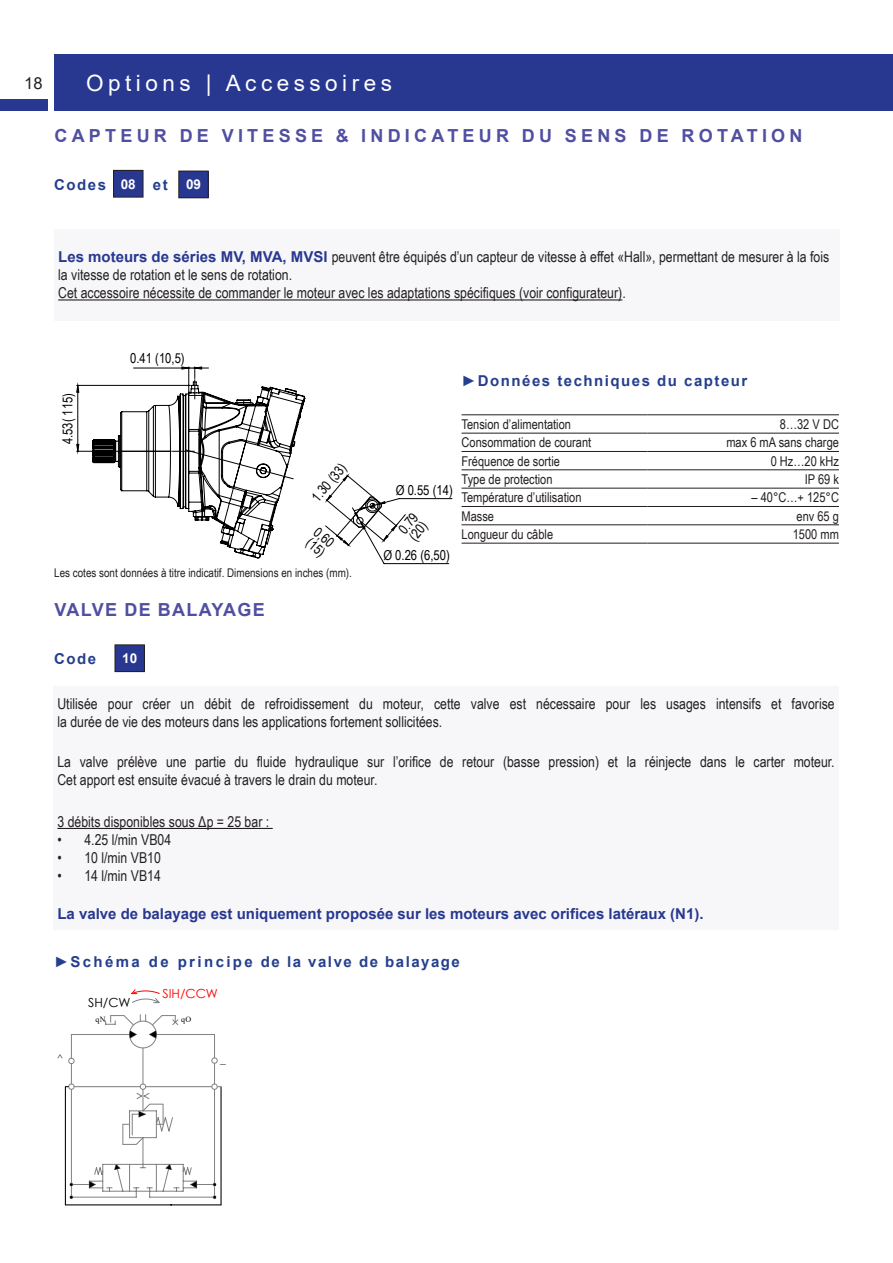
<style>
.page{position:relative;width:893px;height:1263px;background:#fff}
.page>*{position:absolute;margin:0;border:0;box-sizing:border-box;transform-origin:0 0}
.t1{font:22.5px "Arial";letter-spacing:.2em;color:#fff}
.t2{font:700 18px "Arial";letter-spacing:.235em;color:#504fa1}
.t3{font:700 18px "Arial";letter-spacing:.075em;color:#504fa1}
.t4{font:16.5px "Arial";color:#231f20}
.t5{font:15px/18px "Arial Narrow";color:#231f20}
.t6{font:700 15px "Arial";color:#283890}
.t7{font:700 15px "Arial";letter-spacing:.1em;color:#253f8e}
.t8{font:13.8px/12.6px "Arial Narrow";color:#000001}
.t9{font:13.5px "Arial Narrow";color:#231f20}
.t10{font:700 13.5px "Arial";color:#fff}
.t11{font:12.6px "Century Gothic";color:#f00}
.t12{font:12.6px "Century Gothic";color:#000}
.t13{font:12px "Arial Narrow";color:#231f20}
.t14{font:11.4px "Courier";color:#000}
.t15{font:8.1px "Courier";color:#000}
.s1{font-family:"Arial";font-weight:700;color:#283890}
</style>
<div class="page">
<div style="left:0;top:99px;width:47px;height:12px;background:#283890"></div>
<div style="left:54px;top:54px;width:839px;height:56px;background:#283890"></div>
<div style="left:54px;top:229px;width:785px;height:92px;background:#f7f7fa"></div>
<hr style="left:58px;top:299px;width:564px;height:1px;background:#231f20">
<hr style="left:462px;top:415px;width:186px;height:1px;background:#231f20">
<hr style="left:648px;top:415px;width:191px;height:1px;background:#231f20">
<hr style="left:462px;top:433px;width:186px;height:1px;background:#231f20">
<hr style="left:648px;top:433px;width:191px;height:1px;background:#231f20">
<hr style="left:462px;top:451px;width:186px;height:1px;background:#231f20">
<hr style="left:648px;top:451px;width:191px;height:1px;background:#231f20">
<hr style="left:462px;top:469px;width:186px;height:1px;background:#231f20">
<hr style="left:648px;top:469px;width:191px;height:1px;background:#231f20">
<hr style="left:462px;top:488px;width:186px;height:1px;background:#231f20">
<hr style="left:648px;top:488px;width:191px;height:1px;background:#231f20">
<hr style="left:462px;top:506px;width:186px;height:1px;background:#231f20">
<hr style="left:648px;top:506px;width:191px;height:1px;background:#231f20">
<hr style="left:462px;top:524px;width:186px;height:1px;background:#231f20">
<hr style="left:648px;top:524px;width:191px;height:1px;background:#231f20">
<hr style="left:462px;top:543px;width:186px;height:1px;background:#231f20">
<hr style="left:648px;top:543px;width:191px;height:1px;background:#231f20">
<div style="left:53px;top:687px;width:786px;height:243px;background:#f7f7fa"></div>
<hr style="left:57px;top:828px;width:216px;height:1px;background:#231f20">
<div style="left:114px;top:170px;width:29px;height:27px;background:#283890"></div>
<div style="left:113px;top:170px;width:30px;height:27px;border:1px solid #231f20"></div>
<div style="left:179px;top:171px;width:29px;height:27px;background:#283890"></div>
<div style="left:179px;top:171px;width:29px;height:27px;border:1px solid #231f20"></div>
<div style="left:115px;top:645px;width:29px;height:27px;background:#283890"></div>
<div style="left:115px;top:645px;width:30px;height:27px;border:1px solid #231f20"></div>
<svg style="left:77px;top:367px;width:132px;height:96px"></svg>
<svg style="left:93px;top:382px;width:257px;height:176px"></svg>
<svg style="left:325px;top:475px;width:127px;height:89px"></svg>
<hr style="left:220px;top:1087px;width:2px;height:118px;background:#000">
<svg style="left:65px;top:989px;width:156px;height:216px"></svg>
<p class="t4" style="left:24px;top:76px;width:20px">18</p>
<h1 class="t1" style="left:86px;top:74px;width:307px">Options | Accessoires</h1>
<p class="t2" style="left:55px;top:129px;width:749px">CAPTEUR DE VITESSE &amp; INDICATEUR DU SENS DE ROTATION</p>
<p class="t7" style="left:54px;top:179px;width:53px">Codes</p>
<p class="t7" style="left:153px;top:179px;width:16px">et</p>
<p class="t10" style="left:121px;top:179px;width:17px">08</p>
<p class="t10" style="left:186px;top:180px;width:17px">09</p>
<p class="t5" style="left:58px;top:248px;width:773px"><span class="s1">Les moteurs de séries MV, MVA, MVSI</span> peuvent être équipés d’un capteur de vitesse à effet «Hall», permettant de mesurer à la fois la vitesse de rotation et le sens de rotation .<br>Cet accessoire nécessite de commander le moteur avec les adaptations spécifiques (voir configurateur) .</p>
<p class="t8" style="left:63px;top:444px;width:53px;rotate:-90deg">4 .53( 115)</p>
<p class="t8" style="left:130px;top:351px;width:56px">0.41 (10,5)</p>
<p class="t8" style="left:311px;top:496px;width:47px;rotate:-50deg">1 .30 (33)</p>
<p class="t8" style="left:320px;top:525px;width:23px;rotate:40deg">0,60 (15)</p>
<p class="t7" style="left:462px;top:370px;width:287px">►Données techniques du capteur</p>
<p class="t8" style="left:396px;top:485px;width:58px">Ø 0 .55 (14)</p>
<p class="t8" style="left:398px;top:528px;width:23px;rotate:-50deg">0 .79 (20)</p>
<p class="t8" style="left:383px;top:548px;width:68px">Ø 0.26 (6,50)</p>
<p class="t9" style="left:462px;top:419px;width:111px">Tension d’alimentation</p>
<p class="t9" style="left:780px;top:419px;width:61px">8…32 V DC</p>
<p class="t9" style="left:462px;top:437px;width:131px">Consommation de courant</p>
<p class="t9" style="left:726px;top:433px;width:114px">max 6 mA sans charge</p>
<p class="t9" style="left:462px;top:455px;width:100px">Fréquence de sortie</p>
<p class="t9" style="left:771px;top:455px;width:70px">0 Hz…20 kHz</p>
<p class="t9" style="left:462px;top:474px;width:93px">Type de protection</p>
<p class="t9" style="left:805px;top:474px;width:36px">IP 69 k</p>
<p class="t9" style="left:462px;top:492px;width:121px">Température d’utilisation</p>
<p class="t9" style="left:752px;top:488px;width:89px">– 40°C…+ 125°C</p>
<p class="t9" style="left:462px;top:510px;width:34px">Masse</p>
<p class="t9" style="left:796px;top:510px;width:44px">env 65 g</p>
<p class="t9" style="left:462px;top:529px;width:93px">Longueur du câble</p>
<p class="t9" style="left:793px;top:529px;width:48px">1500 mm</p>
<p class="t13" style="left:54px;top:564px;width:299px">Les cotes sont données à titre indicatif. Dimensions en inches (mm).</p>
<p class="t3" style="left:55px;top:603px;width:212px">VALVE DE BALAYAGE</p>
<p class="t7" style="left:54px;top:653px;width:43px">Code</p>
<p class="t5" style="left:57px;top:694px;width:779px">Utilisée pour créer un débit de refroidissement du moteur, cette valve est nécessaire pour les usages intensifs et favorise la durée de vie des moteurs dans les applications fortement sollicitées.</p>
<p class="t5" style="left:57px;top:752px;width:779px">La valve prélève une partie du fluide hydraulique sur l’orifice de retour (basse pression) et la réinjecte dans le carter moteur.<br>Cet apport est ensuite évacué à travers le drain du moteur .</p>
<p class="t5" style="left:57px;top:814px;width:213px">3 débits disponibles sous Δp = 25 bar :</p>
<p class="t5" style="left:57px;top:832px;width:115px">• 4.25 l/min VB04</p>
<p class="t5" style="left:57px;top:850px;width:105px">• 10 l/min VB10</p>
<p class="t5" style="left:57px;top:868px;width:105px">• 14 l/min VB14</p>
<p class="t6" style="left:57px;top:903px;width:648px">La valve de balayage est uniquement proposée sur les moteurs avec orifices latéraux (N1).</p>
<p class="t7" style="left:54px;top:951px;width:407px">►Schéma de principe de la valve de balayage</p>
<p class="t10" style="left:122px;top:653px;width:17px">10</p>
<p class="t14" style="left:58px;top:1050px;width:7px">^</p>
<p class="t12" style="left:88px;top:997px;width:44px">SH/CW</p>
<p class="t15" style="left:95px;top:1013px;width:12px">qN</p>
<p class="t11" style="left:162px;top:988px;width:57px">SIH/CCW</p>
<p class="t15" style="left:181px;top:1013px;width:12px">qO</p>
</div>
